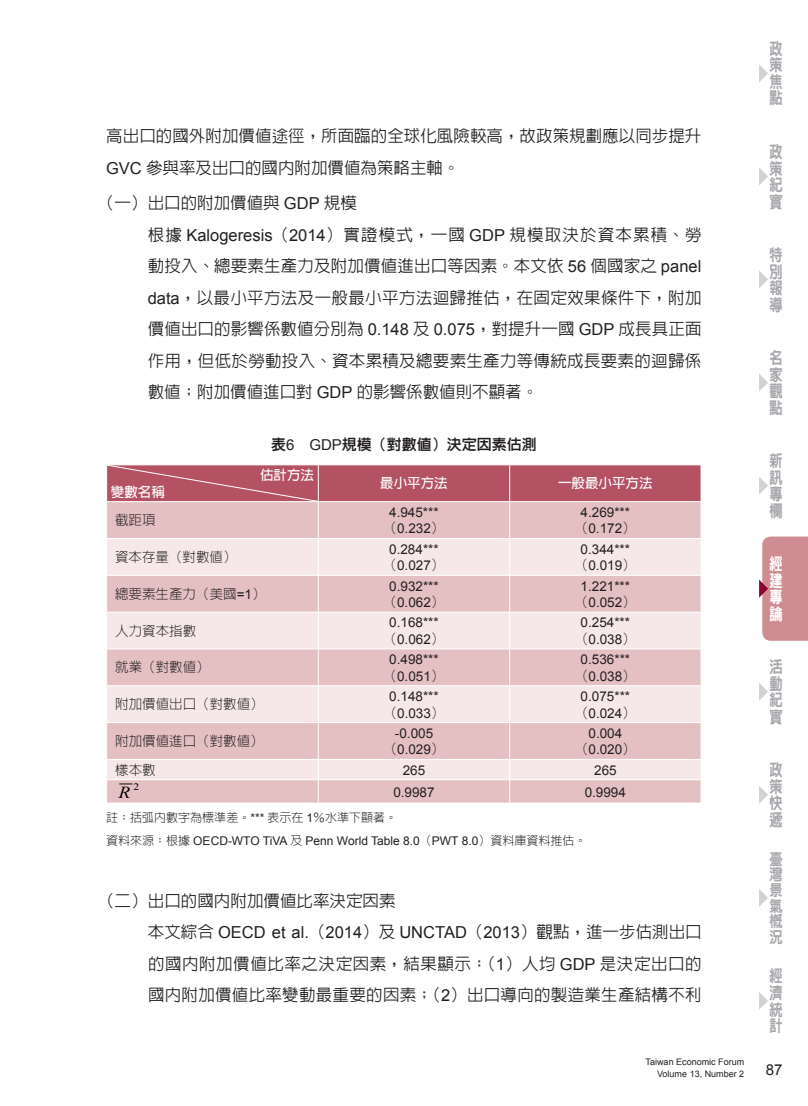
<style>
.page{position:relative;width:808px;height:1106px;background:#fff}
.page>*{position:absolute;margin:0;border:0;box-sizing:border-box;transform-origin:0 0}
.t1{font:italic 16.8px "Times New Roman";color:#000;scale:1.17 1}
.t2{font:500 16.5px/31.5px "Lin Gothic";letter-spacing:.01em;color:#231f20}
.t3{font:16.5px "Arial";color:#231f20}
.t4{font:800 16.5px/16.5px "Lin Gothic";color:#a8a9ad;text-align:justify;scale:.8 1}
.t5{font:800 16.5px/16.5px "Lin Gothic";color:#fff;text-align:justify;scale:.8 1}
.t6{font:800 15.6px/15.8px "Lin Gothic";color:#a8a9ad;text-align:justify;scale:.84 1}
.t7{font:15px "Lin Gothic Extra";color:#231f20}
.t8{font:15px "Arial";color:#231f20}
.t9{font:13.5px/16.5px "Arial";color:#231f20;text-align:center}
.t10{font:300 13.5px "AR Hei B5";color:#231f20}
.t11{font:700 13.5px "Lin Gothic";color:#fff}
.t12{font:12px "Arial";color:#231f20}
.t13{font:300 12px "AR Hei B5";color:#231f20}
.t14{font:9.9px "Times New Roman";color:#000;scale:1.17 1}
.t15{font:9px/12px "Arial";color:#231f20;text-align:right}
.s1{font-family:"Arial";font-weight:400}
.s2{font-family:"Arial"}
.s3{font-family:"AR Hei B5";font-weight:300}
.s4{font-family:"Lin Gothic";font-weight:500}
</style>
<div class="page">
<svg style="left:759px;top:65px;width:9px;height:17px"></svg>
<svg style="left:759px;top:168px;width:9px;height:17px"></svg>
<svg style="left:759px;top:374px;width:9px;height:17px"></svg>
<svg style="left:759px;top:271px;width:9px;height:17px"></svg>
<svg style="left:759px;top:477px;width:9px;height:17px"></svg>
<svg style="left:759px;top:536px;width:49px;height:104px;background:#d19298"></svg>
<svg style="left:759px;top:786px;width:9px;height:17px"></svg>
<svg style="left:759px;top:683px;width:9px;height:17px"></svg>
<svg style="left:759px;top:889px;width:9px;height:17px"></svg>
<svg style="left:759px;top:992px;width:9px;height:17px"></svg>
<div style="left:107px;top:502px;width:594px;height:300px;background:#e5c0c2"></div>
<svg style="left:107px;top:539px;width:594px;height:240px;background:#eed5d6"></svg>
<hr style="left:318px;top:502px;width:1px;height:36px;background:#fff">
<hr style="left:509px;top:502px;width:1px;height:36px;background:#fff">
<hr style="left:106px;top:538px;width:212px;height:1px;background:#fff">
<hr style="left:318px;top:538px;width:192px;height:1px;background:#fff">
<hr style="left:318px;top:539px;width:1px;height:36px;background:#fff">
<hr style="left:510px;top:538px;width:191px;height:1px;background:#fff">
<hr style="left:509px;top:539px;width:1px;height:36px;background:#fff">
<hr style="left:106px;top:575px;width:212px;height:1px;background:#fff">
<hr style="left:318px;top:575px;width:192px;height:1px;background:#fff">
<hr style="left:318px;top:575px;width:1px;height:37px;background:#fff">
<hr style="left:510px;top:575px;width:191px;height:1px;background:#fff">
<hr style="left:509px;top:575px;width:1px;height:37px;background:#fff">
<hr style="left:106px;top:612px;width:212px;height:1px;background:#fff">
<hr style="left:318px;top:612px;width:192px;height:1px;background:#fff">
<hr style="left:318px;top:612px;width:1px;height:36px;background:#fff">
<hr style="left:510px;top:612px;width:191px;height:1px;background:#fff">
<hr style="left:509px;top:612px;width:1px;height:36px;background:#fff">
<hr style="left:106px;top:648px;width:212px;height:1px;background:#fff">
<hr style="left:318px;top:648px;width:192px;height:1px;background:#fff">
<hr style="left:318px;top:649px;width:1px;height:36px;background:#fff">
<hr style="left:510px;top:648px;width:191px;height:1px;background:#fff">
<hr style="left:509px;top:649px;width:1px;height:36px;background:#fff">
<hr style="left:106px;top:685px;width:212px;height:1px;background:#fff">
<hr style="left:318px;top:685px;width:192px;height:1px;background:#fff">
<hr style="left:318px;top:686px;width:1px;height:36px;background:#fff">
<hr style="left:510px;top:685px;width:191px;height:1px;background:#fff">
<hr style="left:509px;top:686px;width:1px;height:36px;background:#fff">
<hr style="left:106px;top:722px;width:212px;height:1px;background:#fff">
<hr style="left:318px;top:722px;width:192px;height:1px;background:#fff">
<hr style="left:318px;top:723px;width:1px;height:36px;background:#fff">
<hr style="left:510px;top:722px;width:191px;height:1px;background:#fff">
<hr style="left:509px;top:723px;width:1px;height:36px;background:#fff">
<hr style="left:106px;top:759px;width:212px;height:1px;background:#fff">
<hr style="left:318px;top:759px;width:192px;height:1px;background:#fff">
<hr style="left:510px;top:759px;width:191px;height:1px;background:#fff">
<hr style="left:106px;top:779px;width:212px;height:1px;background:#fff">
<hr style="left:318px;top:779px;width:192px;height:1px;background:#fff">
<svg style="left:318px;top:760px;width:1px;height:42px"></svg>
<hr style="left:510px;top:779px;width:191px;height:1px;background:#fff">
<svg style="left:509px;top:760px;width:1px;height:42px"></svg>
<svg style="left:120px;top:783px;width:12px;height:1px"></svg>
<div style="left:107px;top:465px;width:594px;height:36px;background:#b45263"></div>
<p class="t2" style="left:106px;top:120px;width:597px">高出口的國外附加價值途徑，所面臨的全球化風險較高，故政策規劃應以同步提升<br><span class="s1">GVC</span> 參與率及出口的國內附加價值為策略主軸。</p>
<p class="t2" style="left:148px;top:187px;width:555px;text-indent:-50px">（一）出口的附加價值與 <span class="s1">GDP</span> 規模<br>根據 <span class="s1">Kalogeresis</span>（<span class="s1">2014</span>）實證模式，一國 <span class="s1">GDP</span> 規模取決於資本累積、勞動投入、總要素生產力及附加價值進出口等因素。本文依 <span class="s1">56</span> 個國家之 <span class="s1">panel data</span>，以最小平方法及一般最小平方法迴歸推估，在固定效果條件下，附加價值出口的影響係數值分別為 <span class="s1">0.148</span> 及 <span class="s1">0.075</span>，對提升一國 <span class="s1">GDP</span> 成長具正面作用，但低於勞動投入、資本累積及總要素生產力等傳統成長要素的迴歸係數值；附加價值進口對 <span class="s1">GDP</span> 的影響係數值則不顯著。</p>
<p class="t7" style="left:271px;top:437px;width:267px">表<span class="s2">6 GDP</span>規模（對數值）決定因素估測</p>
<p class="t11" style="left:260px;top:468px;width:55px">估計方法</p>
<p class="t11" style="left:111px;top:485px;width:55px">變數名稱</p>
<p class="t11" style="left:380px;top:476px;width:69px">最小平方法</p>
<p class="t11" style="left:558px;top:476px;width:96px">一般最小平方法</p>
<p class="t10" style="left:115px;top:513px;width:42px">截距項</p>
<p class="t9" style="left:384px;top:504px;width:62px">4.945***<span class="s3">（</span>0.232<span class="s3">）</span></p>
<p class="t9" style="left:575px;top:504px;width:62px">4.269***<span class="s3">（</span>0.172<span class="s3">）</span></p>
<p class="t10" style="left:115px;top:550px;width:123px">資本存量（對數值）</p>
<p class="t9" style="left:384px;top:541px;width:62px">0.284***<span class="s3">（</span>0.027<span class="s3">）</span></p>
<p class="t9" style="left:575px;top:541px;width:62px">0.344***<span class="s3">（</span>0.019<span class="s3">）</span></p>
<p class="t10" style="left:115px;top:587px;width:152px">總要素生產力（美國<span class="s1">=1</span>）</p>
<p class="t9" style="left:384px;top:577px;width:62px">0.932***<span class="s3">（</span>0.062<span class="s3">）</span></p>
<p class="t9" style="left:575px;top:577px;width:62px">1.221***<span class="s3">（</span>0.052<span class="s3">）</span></p>
<p class="t10" style="left:115px;top:624px;width:82px">人力資本指數</p>
<p class="t9" style="left:384px;top:614px;width:62px">0.168***<span class="s3">（</span>0.062<span class="s3">）</span></p>
<p class="t9" style="left:575px;top:614px;width:62px">0.254***<span class="s3">（</span>0.038<span class="s3">）</span></p>
<p class="t10" style="left:115px;top:660px;width:96px">就業（對數值）</p>
<p class="t9" style="left:384px;top:651px;width:62px">0.498***<span class="s3">（</span>0.051<span class="s3">）</span></p>
<p class="t9" style="left:575px;top:651px;width:62px">0.536***<span class="s3">（</span>0.038<span class="s3">）</span></p>
<p class="t10" style="left:115px;top:697px;width:150px">附加價值出口（對數值）</p>
<p class="t9" style="left:384px;top:688px;width:62px">0.148***<span class="s3">（</span>0.033<span class="s3">）</span></p>
<p class="t9" style="left:575px;top:688px;width:62px">0.075***<span class="s3">（</span>0.024<span class="s3">）</span></p>
<p class="t10" style="left:115px;top:734px;width:150px">附加價值進口（對數值）</p>
<p class="t9" style="left:384px;top:725px;width:62px">-0.005<span class="s3">（</span>0.029<span class="s3">）</span></p>
<p class="t9" style="left:575px;top:725px;width:62px">0.004<span class="s3">（</span>0.020<span class="s3">）</span></p>
<p class="t10" style="left:115px;top:762px;width:42px">樣本數</p>
<p class="t9" style="left:403px;top:761px;width:24px">265</p>
<p class="t9" style="left:594px;top:761px;width:24px">265</p>
<p class="t14" style="left:133px;top:780px;width:6px">2</p>
<p class="t1" style="left:118px;top:780px;width:12px">R</p>
<p class="t9" style="left:393px;top:783px;width:43px">0.9987</p>
<p class="t9" style="left:585px;top:783px;width:43px">0.9994</p>
<p class="t13" style="left:106px;top:812px;width:292px">註：括弧內數字為標準差。<span class="s1">***</span> 表示在 <span class="s1">1</span>％水準下顯著。</p>
<p class="t12" style="left:106px;top:832px;width:481px"><span class="s3">資料來源：根據</span> OECD-WTO TiVA <span class="s3">及</span> Penn World Table 8.0<span class="s3">（</span>PWT 8.0<span class="s3">）資料庫資料推估。</span></p>
<p class="t2" style="left:98px;top:884px;width:299px">（二）出口的國內附加價值比率決定因素</p>
<p class="t3" style="left:148px;top:921px;width:555px"><span class="s4">本文綜合</span> OECD et al.<span class="s4">（</span>2014<span class="s4">）及</span> UNCTAD<span class="s4">（</span>2013<span class="s4">）觀點，進一步估測出口</span></p>
<p class="t2" style="left:148px;top:947px;width:555px">的國內附加價值比率之決定因素，結果顯示：（<span class="s1">1</span>）人均 <span class="s1">GDP</span> 是決定出口的國內附加價值比率變動最重要的因素；（<span class="s1">2</span>）出口導向的製造業生產結構不利</p>
<p class="t15" style="left:646px;top:1055px;width:100px">Taiwan Economic Forum<br>Volume 13, Number 2</p>
<p class="t4" style="left:769px;top:40px;width:18px">政策焦點</p>
<p class="t4" style="left:769px;top:143px;width:18px">政策紀實</p>
<p class="t4" style="left:769px;top:246px;width:18px">特別報導</p>
<p class="t4" style="left:769px;top:349px;width:18px">名家觀點</p>
<p class="t4" style="left:769px;top:452px;width:18px">新訊專欄</p>
<p class="t5" style="left:769px;top:555px;width:18px">經建專論</p>
<p class="t4" style="left:769px;top:659px;width:18px">活動紀實</p>
<p class="t4" style="left:769px;top:762px;width:18px">政策快遞</p>
<p class="t6" style="left:769px;top:850px;width:17px">臺灣景氣概況</p>
<p class="t4" style="left:769px;top:968px;width:18px">經濟統計</p>
<p class="t8" style="left:766px;top:1059px;width:18px">87</p>
</div>
